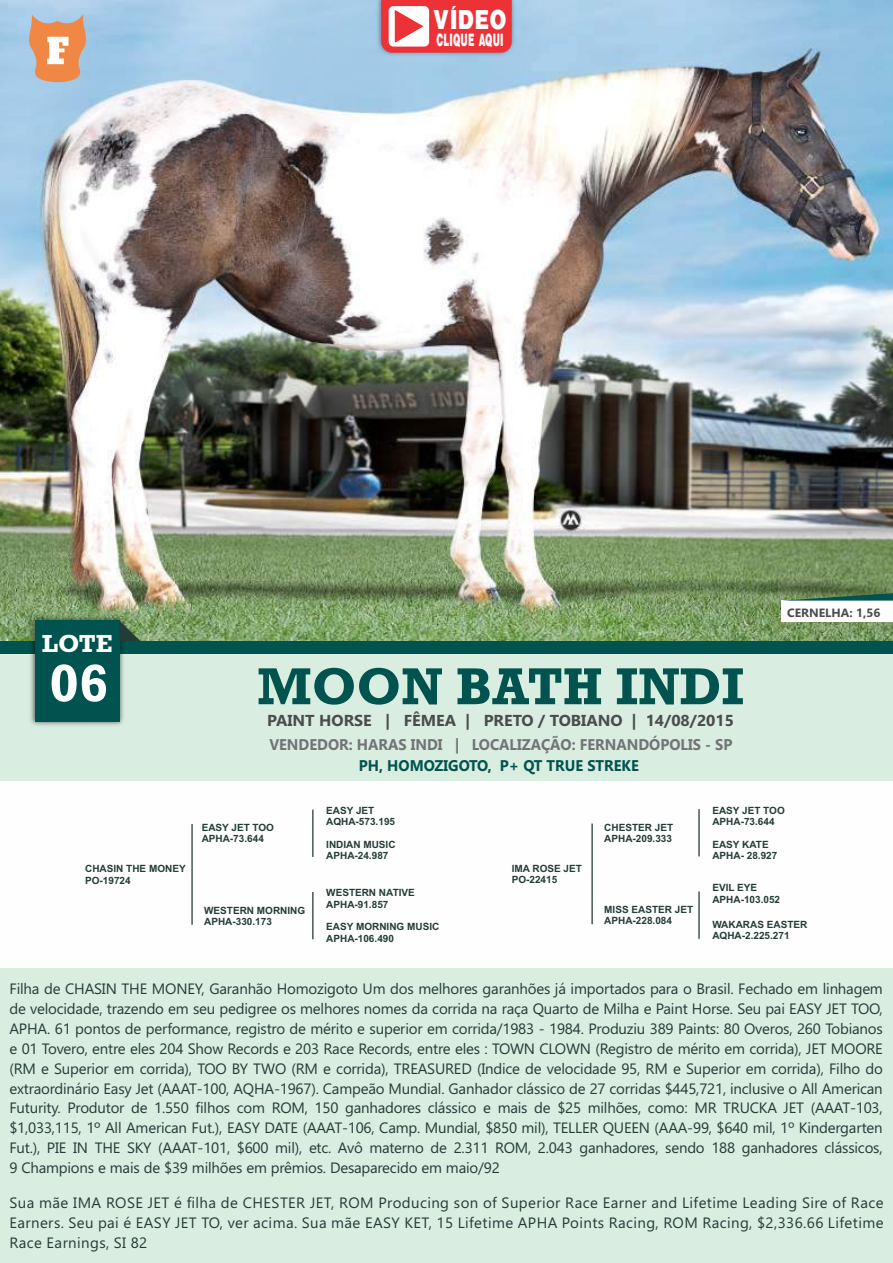
<style>
.page{position:relative;width:893px;height:1263px;background:#fff}
.page>*{position:absolute;margin:0;border:0;box-sizing:border-box;transform-origin:0 0}
.t1{font:700 53.55px "Rockwell";color:#fefefe}
.t2{font:700 52.8px "Rockwell";color:#00534e}
.t3{font:900 28.35px "Arena";color:#fefefe;scale:.78 1}
.t4{font:700 25.05px "Rockwell";color:#fefefe}
.t5{font:900 18.45px "Arena";color:#fefefe;scale:.51 1}
.t6{font:700 15.9px "Gadugi";color:#4b4b4d}
.t7{font:700 15.45px "Gadugi";color:#727376;scale:.95 1}
.t8{font:700 15.45px "Gadugi";color:#00534e;scale:.95 1}
.t9{font:15px/20px "Gadugi";letter-spacing:-.01em;color:#243c38;text-align:justify}
.t10{font:700 12px "Gadugi";color:#4b4b4d}
.t11{font:700 10.05px/11.1px "Arial";color:#243c38}
</style>
<div class="page">
<img style="left:0;top:0;width:893px;height:641px">
<div style="left:0;top:654px;width:893px;height:609px;background:#d9ede1"></div>
<div style="left:0;top:781px;width:893px;height:186px;background:#fefefe"></div>
<div style="left:0;top:641px;width:893px;height:13px;background:#00534e"></div>
<img style="left:26px;top:612px;width:102px;height:114px">
<div style="left:35px;top:621px;width:85px;height:101px;background:#00534e"></div>
<svg style="left:120px;top:621px;width:21px;height:20px"></svg>
<hr style="left:191px;top:824px;width:2px;height:101px;background:#243c38">
<hr style="left:312px;top:810px;width:1px;height:47px;background:#243c38">
<hr style="left:312px;top:892px;width:1px;height:47px;background:#243c38">
<hr style="left:591px;top:823px;width:2px;height:101px;background:#243c38">
<hr style="left:698px;top:809px;width:2px;height:47px;background:#243c38">
<hr style="left:698px;top:891px;width:2px;height:48px;background:#243c38">
<svg style="left:27px;top:14px;width:61px;height:69px;background:#dba789"></svg>
<div style="left:782px;top:601px;width:111px;height:21px;background:#fefefe"></div>
<svg style="left:782px;top:593px;width:111px;height:8px"></svg>
<img style="left:373px;top:0;width:147px;height:61px">
<svg style="left:381px;top:0;width:131px;height:53px;background:#ee555a"></svg>
<h3 class="t3" style="left:433px;top:5px;width:96px">VÍDEO</h3>
<p class="t5" style="left:437px;top:30px;width:133px">CLIQUE AQUI</p>
<h3 class="t4" style="left:42px;top:635px;width:72px">LOTE</h3>
<h1 class="t1" style="left:49px;top:664px;width:61px">06</h1>
<h2 class="t2" style="left:257px;top:668px;width:488px">MOON BATH INDI</h2>
<p class="t6" style="left:267px;top:715px;width:468px">PAINT HORSE | FÊMEA | PRETO / TOBIANO | 14/08/2015</p>
<p class="t7" style="left:269px;top:739px;width:489px">VENDEDOR: HARAS INDI | LOCALIZAÇÃO: FERNANDÓPOLIS - SP</p>
<p class="t8" style="left:359px;top:760px;width:296px">PH, HOMOZIGOTO, P+ QT TRUE STREKE</p>
<p class="t10" style="left:787px;top:608px;width:95px">CERNELHA: 1,56</p>
<p class="t11" style="left:85px;top:864px;width:102px">CHASIN THE MONEY<br>PO-19724</p>
<p class="t11" style="left:202px;top:823px;width:74px">EASY JET TOO<br>APHA-73.644</p>
<p class="t11" style="left:204px;top:905px;width:103px">WESTERN MORNING<br>APHA-330.173</p>
<p class="t11" style="left:326px;top:806px;width:70px">EASY JET<br>AQHA-573.195</p>
<p class="t11" style="left:326px;top:840px;width:71px">INDIAN MUSIC<br>APHA-24.987</p>
<p class="t11" style="left:326px;top:888px;width:90px">WESTERN NATIVE<br>APHA-91.857</p>
<p class="t11" style="left:326px;top:922px;width:115px">EASY MORNING MUSIC<br>APHA-106.490</p>
<p class="t11" style="left:512px;top:864px;width:72px">IMA ROSE JET<br>PO-22415</p>
<p class="t11" style="left:604px;top:822px;width:70px">CHESTER JET<br>APHA-209.333</p>
<p class="t11" style="left:604px;top:905px;width:90px">MISS EASTER JET<br>APHA-228.084</p>
<p class="t11" style="left:712px;top:805px;width:74px">EASY JET TOO<br>APHA-73.644</p>
<p class="t11" style="left:712px;top:839px;width:66px">EASY KATE<br>APHA- 28.927</p>
<p class="t11" style="left:712px;top:883px;width:69px">EVIL EYE<br>APHA-103.052</p>
<p class="t11" style="left:712px;top:920px;width:96px">WAKARAS EASTER<br>AQHA-2.225.271</p>
<p class="t9" style="left:9px;top:980px;width:875px">Filha de CHASIN THE MONEY, Garanhão Homozigoto Um dos melhores garanhões já importados para o Brasil. Fechado em linhagem de velocidade, trazendo em seu pedigree os melhores nomes da corrida na raça Quarto de Milha e Paint Horse. Seu pai EASY JET TOO, APHA. 61 pontos de performance, registro de mérito e superior em corrida/1983 - 1984. Produziu 389 Paints: 80 Overos, 260 Tobianos e 01 Tovero, entre eles 204 Show Records e 203 Race Records, entre eles : TOWN CLOWN (Registro de mérito em corrida), JET MOORE (RM e Superior em corrida), TOO BY TWO (RM e corrida), TREASURED (Indice de velocidade 95, RM e Superior em corrida), Filho do extraordinário Easy Jet (AAAT-100, AQHA-1967). Campeão Mundial. Ganhador clássico de 27 corridas $445,721, inclusive o All American Futurity. Produtor de 1.550 filhos com ROM, 150 ganhadores clássico e mais de $25 milhões, como: MR TRUCKA JET (AAAT-103, $1,033,115, 1º All American Fut.), EASY DATE (AAAT-106, Camp. Mundial, $850 mil), TELLER QUEEN (AAA-99, $640 mil, 1º Kindergarten Fut.), PIE IN THE SKY (AAAT-101, $600 mil), etc. Avô materno de 2.311 ROM, 2.043 ganhadores, sendo 188 ganhadores clássicos, 9 Champions e mais de $39 milhões em prêmios. Desaparecido em maio/92</p>
<p class="t9" style="left:10px;top:1194px;width:876px">Sua mãe IMA ROSE JET é filha de CHESTER JET, ROM Producing son of Superior Race Earner and Lifetime Leading Sire of Race Earners. Seu pai é EASY JET TO, ver acima. Sua mãe EASY KET, 15 Lifetime APHA Points Racing, ROM Racing, $2,336.66 Lifetime Race Earnings, SI 82</p>
</div>
